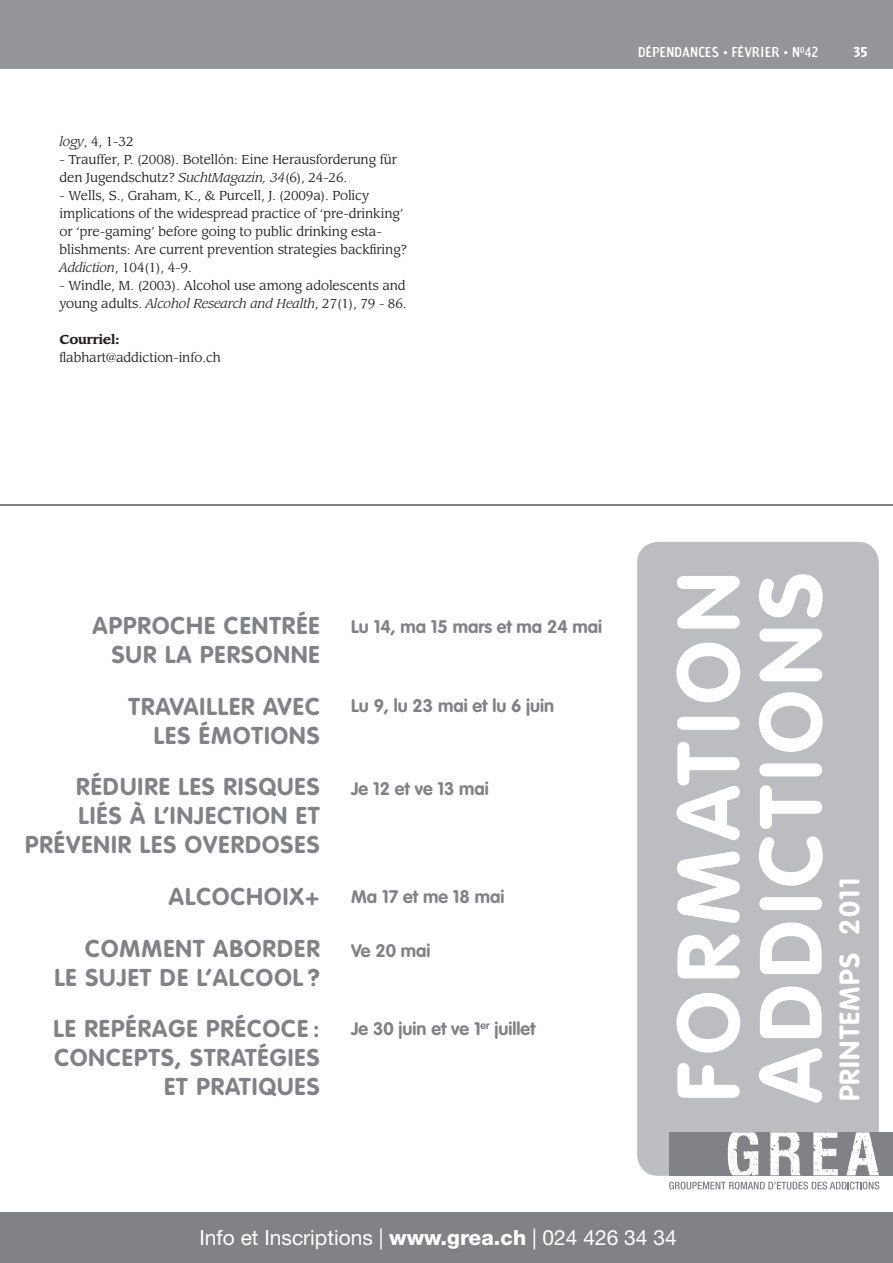
<style>
.page{position:relative;width:893px;height:1263px;background:#fff}
.page>*{position:absolute;margin:0;border:0;box-sizing:border-box;transform-origin:0 0}
.t1{font:700 86.85px/82.5px "VAG Rounded";letter-spacing:.07em;color:#fff}
.t2{font:700 27.9px "VAG Rounded";letter-spacing:.045em;color:#fff}
.t3{font:700 24px/28.8px "VAG Rounded";letter-spacing:.045em;color:#808285;text-align:right}
.t4{font:21px "Helvetica Neue LT Std";color:#fff}
.t5{font:700 18px "VAG Rounded";color:#808285}
.t6{font:13.5px "Amoebia Sans";letter-spacing:.02em;color:#fff}
.t7{font:700 13.5px "Amoebia";color:#fff}
.t8{font:12.75px/18px "Leawood";letter-spacing:-.01em;color:#231f20}
.t9{font:700 12.75px "Leawood";letter-spacing:-.01em;color:#231f20}
.s1{font-style:italic}
.s2{font-weight:800}
</style>
<div class="page">
<div style="left:0;top:0;width:893px;height:68px;background:#939598"></div>
<div style="left:637px;top:542px;width:242px;height:634px;background:#bbbdc0;border-radius:21px"></div>
<div style="left:789px;top:1132px;width:104px;height:43px;background:#808285"></div>
<div style="left:669px;top:1132px;width:210px;height:43px;background:#808285"></div>
<svg style="left:728px;top:1132px;width:30px;height:43px"></svg>
<svg style="left:770px;top:1132px;width:31px;height:43px"></svg>
<svg style="left:813px;top:1132px;width:25px;height:43px"></svg>
<svg style="left:846px;top:1132px;width:33px;height:43px"></svg>
<svg style="left:669px;top:1182px;width:210px;height:7px"></svg>
<div style="left:1px;top:1212px;width:892px;height:51px;background:#808285"></div>
<hr style="left:0;top:504px;width:893px;height:2px;background:#808285">
<p class="t8" style="left:60px;top:133px;width:75px"><span class="s1">logy</span>, 4, 1-32</p>
<p class="t8" style="left:60px;top:151px;width:339px">- Trauffer, P. (2008). Botellón: Eine Herausforderung für den Jugendschutz? <span class="s1">SuchtMagazin, 34</span>(6), 24-26.</p>
<p class="t8" style="left:60px;top:187px;width:349px">- Wells, S., Graham, K., &amp; Purcell, J. (2009a). Policy implications of the widespread practice of ‘pre-drinking’ or ‘pre-gaming’ before going to public drinking esta&shy;blishments: Are current prevention strategies backfiring?<br><span class="s1">Addiction</span>, 104(1), 4-9.</p>
<p class="t8" style="left:60px;top:277px;width:349px">- Windle, M. (2003). Alcohol use among adolescents and young adults. <span class="s1">Alcohol Research and Health</span>, 27(1), 79 - 86.</p>
<p class="t9" style="left:60px;top:333px;width:62px">Courriel:</p>
<p class="t8" style="left:60px;top:349px;width:163px">flabhart@addiction-info.ch</p>
<p class="t6" style="left:638px;top:46px;width:182px">DÉPENDANCES FÉVRIER N<sup>O</sup>42</p>
<p class="t7" style="left:854px;top:46px;width:15px">35</p>
<h3 class="t3" style="left:93px;top:613px;width:229px">APPROCHE CENTRÉE<br>SUR LA PERSONNE</h3>
<h3 class="t3" style="left:128px;top:694px;width:193px">TRAVAILLER AVEC<br>LES ÉMOTIONS</h3>
<h3 class="t3" style="left:25px;top:774px;width:296px">RÉDUIRE LES RISQUES<br>LIÉS À L’INJECTION ET<br>PRÉVENIR LES OVERDOSES</h3>
<h3 class="t3" style="left:85px;top:872px;width:236px;line-height:51.8px">ALCOCHOIX+<br>COMMENT ABORDER</h3>
<h3 class="t3" style="left:54px;top:953px;width:268px;line-height:51.8px;text-align:left">LE SUJET DE L’ALCOOL ?<br>LE REPÉRAGE PRÉCOCE :</h3>
<h3 class="t3" style="left:54px;top:1045px;width:267px">CONCEPTS, STRATÉGIES<br>ET PRATIQUES</h3>
<h3 class="t5" style="left:351px;top:619px;width:253px">Lu 14, ma 15 mars et ma 24 mai</h3>
<h3 class="t5" style="left:351px;top:698px;width:205px">Lu 9, lu 23 mai et lu 6 juin</h3>
<h3 class="t5" style="left:351px;top:781px;width:139px">Je 12 et ve 13 mai</h3>
<h3 class="t5" style="left:351px;top:889px;width:155px">Ma 17 et me 18 mai</h3>
<h3 class="t5" style="left:351px;top:943px;width:81px">Ve 20 mai</h3>
<h3 class="t5" style="left:351px;top:1021px;width:186px">Je 30 juin et ve 1<sup>er</sup> juillet</h3>
<h1 class="t1" style="left:674px;top:1103px;width:532px;rotate:-90deg">FORMATION<br>ADDICTIONS</h1>
<h2 class="t2" style="left:838px;top:1101px;width:225px;rotate:-90deg">PRINTEMPS 2011</h2>
<h3 class="t4" style="left:199px;top:1225px;width:479px">Info et Inscriptions | <span class="s2">www.grea.ch</span> | 024 426 34 34</h3>
</div>
